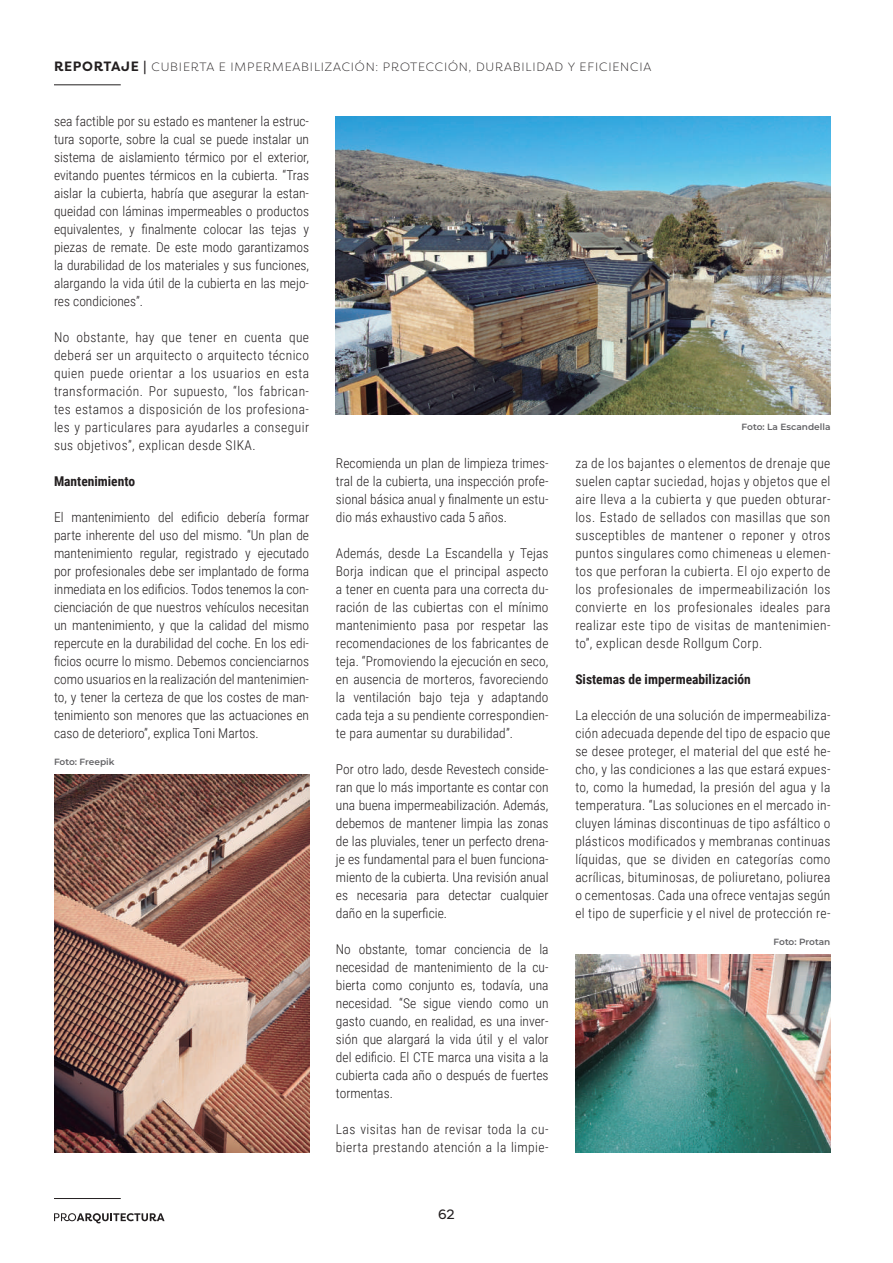
<style>
.page{position:relative;width:893px;height:1263px;background:#fff}
.page>*{position:absolute;margin:0;border:0;box-sizing:border-box;transform-origin:0 0}
.t1{font:300 13.5px/18px "Roboto Condensed";letter-spacing:.01em;color:#231f20;text-align:justify}
.t2{font:300 13.5px/18px "Roboto Condensed";letter-spacing:.03em;color:#231f20}
.t3{font:700 13.5px "Roboto Condensed";color:#231f20}
.t4{font:13.5px "Filson Pro";color:#231f20}
.t5{font:300 12px "Filson Pro";letter-spacing:.07em;color:#231f20}
.t6{font:600 9px "Montserrat";color:#636366}
.s1{font-weight:700;font-size:13.5px}
</style>
<div class="page">
<svg style="left:54px;top:1213px;width:111px;height:10px"></svg>
<hr style="left:54px;top:1198px;width:67px;height:1px;background:#231f20">
<img style="left:54px;top:774px;width:255px;height:378px">
<img style="left:575px;top:954px;width:255px;height:198px">
<img style="left:336px;top:116px;width:494px;height:298px">
<hr style="left:54px;top:84px;width:67px;height:1px;background:#231f20">
<p class="t5" style="left:54px;top:59px;width:599px"><span class="s1">REPORTAJE |</span> CUBIERTA E IMPERMEABILIZACIÓN: PROTECCIÓN, DURABILIDAD Y EFICIENCIA</p>
<p class="t1" style="left:54px;top:112px;width:257px">sea factible por su estado es mantener la estruc&shy;tura soporte, sobre la cual se puede instalar un sistema de aislamiento térmico por el exterior, evitando puentes térmicos en la cubierta. “Tras aislar la cubierta, habría que asegurar la estan&shy;queidad con láminas impermeables o productos equivalentes, y finalmente colocar las tejas y piezas de remate. De este modo garantizamos la durabilidad de los materiales y sus funciones, alargando la vida útil de la cubierta en las mejo&shy;res condiciones”.</p>
<p class="t1" style="left:54px;top:328px;width:257px">No obstante, hay que tener en cuenta que deberá ser un arquitecto o arquitecto técnico quien puede orientar a los usuarios en esta transformación. Por supuesto, “los fabrican&shy;tes estamos a disposición de los profesiona&shy;les y particulares para ayudarles a conseguir sus objetivos”, explican desde SIKA.</p>
<p class="t3" style="left:54px;top:472px;width:83px">Mantenimiento</p>
<p class="t1" style="left:54px;top:508px;width:257px">El mantenimiento del edificio debería formar parte inherente del uso del mismo. “Un plan de mantenimiento regular, registrado y ejecutado por profesionales debe ser implantado de forma inmediata en los edificios. Todos tenemos la con&shy;cienciación de que nuestros vehículos necesitan un mantenimiento, y que la calidad del mismo repercute en la durabilidad del coche. En los edi&shy;ficios ocurre lo mismo. Debemos concienciarnos como usuarios en la realización del mantenimien&shy;to, y tener la certeza de que los costes de man&shy;tenimiento son menores que las actuaciones en caso de deterioro”, explica Toni Martos.</p>
<p class="t6" style="left:54px;top:756px;width:62px">Foto: Freepik</p>
<p class="t1" style="left:336px;top:454px;width:214px">Recomienda un plan de limpieza trimes&shy;tral de la cubierta, una inspección profe&shy;sional básica anual y finalmente un estu&shy;dio más exhaustivo cada 5 años.</p>
<p class="t1" style="left:336px;top:544px;width:214px">Además, desde La Escandella y Tejas Borja indican que el principal aspecto a tener en cuenta para una correcta du&shy;ración de las cubiertas con el mínimo mantenimiento pasa por respetar las recomendaciones de los fabricantes de teja. “Promoviendo la ejecución en seco, en ausencia de morteros, favoreciendo la ventilación bajo teja y adaptando cada teja a su pendiente correspondien&shy;te para aumentar su durabilidad”.</p>
<p class="t1" style="left:336px;top:760px;width:214px">Por otro lado, desde Revestech conside&shy;ran que lo más importante es contar con una buena impermeabilización. Además, debemos de mantener limpia las zonas de las pluviales, tener un perfecto drena&shy;je es fundamental para el buen funciona&shy;miento de la cubierta. Una revisión anual es necesaria para detectar cualquier daño en la superficie.</p>
<p class="t1" style="left:336px;top:940px;width:214px">No obstante, tomar conciencia de la necesidad de mantenimiento de la cu&shy;bierta como conjunto es, todavía, una necesidad. “Se sigue viendo como un gasto cuando, en realidad, es una inver&shy;sión que alargará la vida útil y el valor del edificio. El CTE marca una visita a la cubierta cada año o después de fuertes tormentas.</p>
<p class="t2" style="left:336px;top:1120px;width:214px">Las visitas han de revisar toda la cu&shy;bierta prestando atención a la limpie-</p>
<p class="t4" style="left:438px;top:1205px;width:18px">62</p>
<p class="t6" style="left:742px;top:420px;width:90px">Foto: La Escandella</p>
<p class="t1" style="left:575px;top:454px;width:257px">za de los bajantes o elementos de drenaje que suelen captar suciedad, hojas y objetos que el aire lleva a la cubierta y que pueden obturar&shy;los. Estado de sellados con masillas que son susceptibles de mantener o reponer y otros puntos singulares como chimeneas u elemen&shy;tos que perforan la cubierta. El ojo experto de los profesionales de impermeabilización los convierte en los profesionales ideales para realizar este tipo de visitas de mantenimien&shy;to”, explican desde Rollgum Corp.</p>
<p class="t3" style="left:575px;top:670px;width:177px">Sistemas de impermeabilización</p>
<p class="t1" style="left:575px;top:706px;width:257px">La elección de una solución de impermeabiliza&shy;ción adecuada depende del tipo de espacio que se desee proteger, el material del que esté he&shy;cho, y las condiciones a las que estará expues&shy;to, como la humedad, la presión del agua y la temperatura. “Las soluciones en el mercado in&shy;cluyen láminas discontinuas de tipo asfáltico o plásticos modificados y membranas continuas líquidas, que se dividen en categorías como acrílicas, bituminosas, de poliuretano, poliurea o cementosas. Cada una ofrece ventajas según el tipo de superficie y el nivel de protección re-</p>
<p class="t6" style="left:774px;top:936px;width:58px">Foto: Protan</p>
</div>
